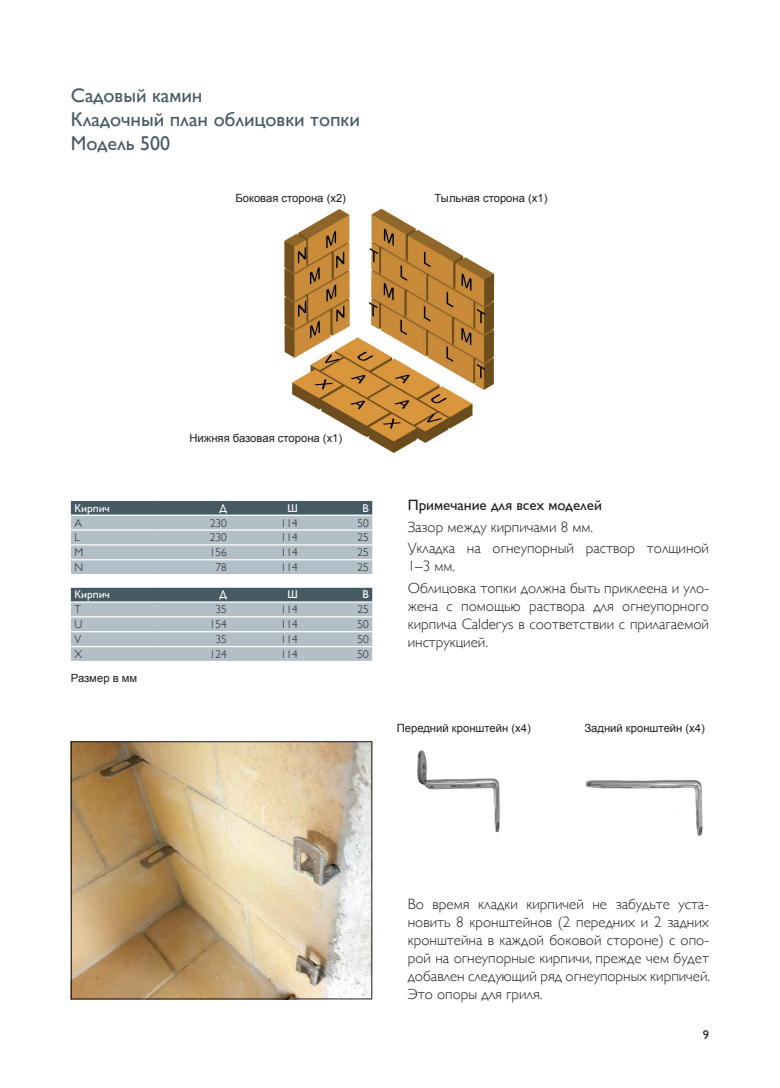
<style>
.page{position:relative;width:780px;height:1088px;background:#fff}
.page>*{position:absolute;margin:0;border:0;box-sizing:border-box;transform-origin:0 0}
.t1{font:20px/24px "Gill Sans";color:#465a64}
.t2{font:300 15px/18px "Gill Sans";color:#231f20}
.t3{font:15px "Gill Sans";color:#231f20}
.t4{font:12.5px "Gill Sans";color:#231f20}
.t5{font:11.25px "Arial";color:#231f20}
.t6{font:300 11.25px "Gill Sans";color:#231f20}
.t7{font:11.25px "Gill Sans";color:#fff}
</style>
<div class="page">
<img style="left:283px;top:208px;width:212px;height:246px">
<svg style="left:71px;top:501px;width:301px;height:73px;background:#9eacb3"></svg>
<hr style="left:71px;top:529px;width:88px;height:2px;background:#fff">
<hr style="left:159px;top:529px;width:71px;height:2px;background:#fff">
<hr style="left:230px;top:529px;width:71px;height:2px;background:#fff">
<hr style="left:301px;top:529px;width:71px;height:2px;background:#fff">
<hr style="left:71px;top:544px;width:88px;height:1px;background:#fff">
<hr style="left:159px;top:544px;width:71px;height:1px;background:#fff">
<hr style="left:230px;top:544px;width:71px;height:1px;background:#fff">
<hr style="left:301px;top:544px;width:71px;height:1px;background:#fff">
<hr style="left:71px;top:559px;width:88px;height:1px;background:#fff">
<hr style="left:159px;top:559px;width:71px;height:1px;background:#fff">
<hr style="left:230px;top:559px;width:71px;height:1px;background:#fff">
<hr style="left:301px;top:559px;width:71px;height:1px;background:#fff">
<hr style="left:71px;top:514px;width:88px;height:2px;background:#fff">
<hr style="left:159px;top:514px;width:71px;height:2px;background:#fff">
<hr style="left:230px;top:514px;width:71px;height:2px;background:#fff">
<hr style="left:301px;top:514px;width:71px;height:2px;background:#fff">
<svg style="left:71px;top:588px;width:301px;height:73px;background:#9eacb4"></svg>
<hr style="left:71px;top:616px;width:88px;height:1px;background:#fff">
<hr style="left:159px;top:616px;width:71px;height:1px;background:#fff">
<hr style="left:230px;top:616px;width:71px;height:1px;background:#fff">
<hr style="left:301px;top:616px;width:71px;height:1px;background:#fff">
<hr style="left:71px;top:631px;width:88px;height:1px;background:#fff">
<hr style="left:159px;top:631px;width:71px;height:1px;background:#fff">
<hr style="left:230px;top:631px;width:71px;height:1px;background:#fff">
<hr style="left:301px;top:631px;width:71px;height:1px;background:#fff">
<hr style="left:71px;top:646px;width:88px;height:1px;background:#fff">
<hr style="left:159px;top:646px;width:71px;height:1px;background:#fff">
<hr style="left:230px;top:646px;width:71px;height:1px;background:#fff">
<hr style="left:301px;top:646px;width:71px;height:1px;background:#fff">
<hr style="left:71px;top:601px;width:88px;height:2px;background:#fff">
<hr style="left:159px;top:601px;width:71px;height:2px;background:#fff">
<hr style="left:230px;top:601px;width:71px;height:2px;background:#fff">
<hr style="left:301px;top:601px;width:71px;height:2px;background:#fff">
<img style="left:73px;top:743px;width:297px;height:254px">
<div style="left:71px;top:741px;width:301px;height:258px;border:1px solid #231f20"></div>
<img style="left:417px;top:750px;width:83px;height:83px">
<img style="left:586px;top:780px;width:117px;height:56px">
<h1 class="t1" style="left:71px;top:83px;width:290px">Садовый камин<br>Кладочный план облицовки топки<br>Модель 500</h1>
<p class="t5" style="left:235px;top:190px;width:112px">Боковая сторона (x2)</p>
<p class="t5" style="left:434px;top:190px;width:114px">Тыльная сторона (x1)</p>
<p class="t5" style="left:189px;top:430px;width:154px">Нижняя базовая сторона (x1)</p>
<p class="t7" style="left:74px;top:501px;width:37px">Кирпич</p>
<p class="t7" style="left:219px;top:501px;width:9px">Д</p>
<p class="t7" style="left:287px;top:501px;width:12px">Ш</p>
<p class="t7" style="left:362px;top:501px;width:8px">В</p>
<p class="t6" style="left:74px;top:516px;width:9px">A</p>
<p class="t6" style="left:210px;top:516px;width:18px">230</p>
<p class="t6" style="left:281px;top:516px;width:18px">114</p>
<p class="t6" style="left:357px;top:516px;width:13px">50</p>
<p class="t6" style="left:74px;top:531px;width:7px">L</p>
<p class="t6" style="left:210px;top:531px;width:18px">230</p>
<p class="t6" style="left:281px;top:531px;width:18px">114</p>
<p class="t6" style="left:357px;top:531px;width:13px">25</p>
<p class="t6" style="left:74px;top:546px;width:10px">M</p>
<p class="t6" style="left:210px;top:546px;width:18px">156</p>
<p class="t6" style="left:281px;top:546px;width:18px">114</p>
<p class="t6" style="left:357px;top:546px;width:13px">25</p>
<p class="t6" style="left:74px;top:561px;width:10px">N</p>
<p class="t6" style="left:215px;top:561px;width:13px">78</p>
<p class="t6" style="left:281px;top:561px;width:18px">114</p>
<p class="t6" style="left:357px;top:561px;width:13px">25</p>
<p class="t7" style="left:74px;top:588px;width:37px">Кирпич</p>
<p class="t7" style="left:219px;top:588px;width:9px">Д</p>
<p class="t7" style="left:287px;top:588px;width:12px">Ш</p>
<p class="t7" style="left:362px;top:588px;width:8px">В</p>
<p class="t6" style="left:74px;top:603px;width:8px">T</p>
<p class="t6" style="left:216px;top:603px;width:13px">35</p>
<p class="t6" style="left:281px;top:603px;width:18px">114</p>
<p class="t6" style="left:357px;top:603px;width:13px">25</p>
<p class="t6" style="left:74px;top:618px;width:9px">U</p>
<p class="t6" style="left:210px;top:618px;width:18px">154</p>
<p class="t6" style="left:281px;top:618px;width:18px">114</p>
<p class="t6" style="left:357px;top:618px;width:13px">50</p>
<p class="t6" style="left:74px;top:633px;width:8px">V</p>
<p class="t6" style="left:215px;top:633px;width:13px">35</p>
<p class="t6" style="left:281px;top:633px;width:18px">114</p>
<p class="t6" style="left:357px;top:633px;width:13px">50</p>
<p class="t6" style="left:74px;top:648px;width:9px">X</p>
<p class="t6" style="left:210px;top:648px;width:18px">124</p>
<p class="t6" style="left:281px;top:648px;width:18px">114</p>
<p class="t6" style="left:357px;top:648px;width:13px">50</p>
<p class="t5" style="left:71px;top:670px;width:68px">Размер в мм</p>
<p class="t3" style="left:407px;top:496px;width:196px">Примечание для всех моделей</p>
<p class="t2" style="left:407px;top:516px;width:303px;line-height:21.5px">Зазор между кирпичами 8 мм.<br>Укладка на огнеупорный раствор толщиной</p>
<p class="t2" style="left:407px;top:555px;width:303px;line-height:21.5px">1–3 мм.<br>Облицовка топки должна быть приклеена и уло-</p>
<p class="t2" style="left:407px;top:597px;width:303px;text-align:justify">жена с помощью раствора для огнеупорного кирпича Calderys в соответствии с прилагаемой инструкцией.</p>
<p class="t5" style="left:397px;top:720px;width:136px">Передний кронштейн (x4)</p>
<p class="t5" style="left:584px;top:720px;width:122px">Задний кронштейн (x4)</p>
<p class="t2" style="left:407px;top:895px;width:304px;text-align:justify">Во время кладки кирпичей не забудьте уста&shy;новить 8 кронштейнов (2 передних и 2 задних кронштейна в каждой боковой стороне) с опо&shy;рой на огнеупорные кирпичи, прежде чем будет добавлен следующий ряд огнеупорных кирпичей.<br>Это опоры для гриля.</p>
<p class="t4" style="left:702px;top:1027px;width:8px">9</p>
</div>
